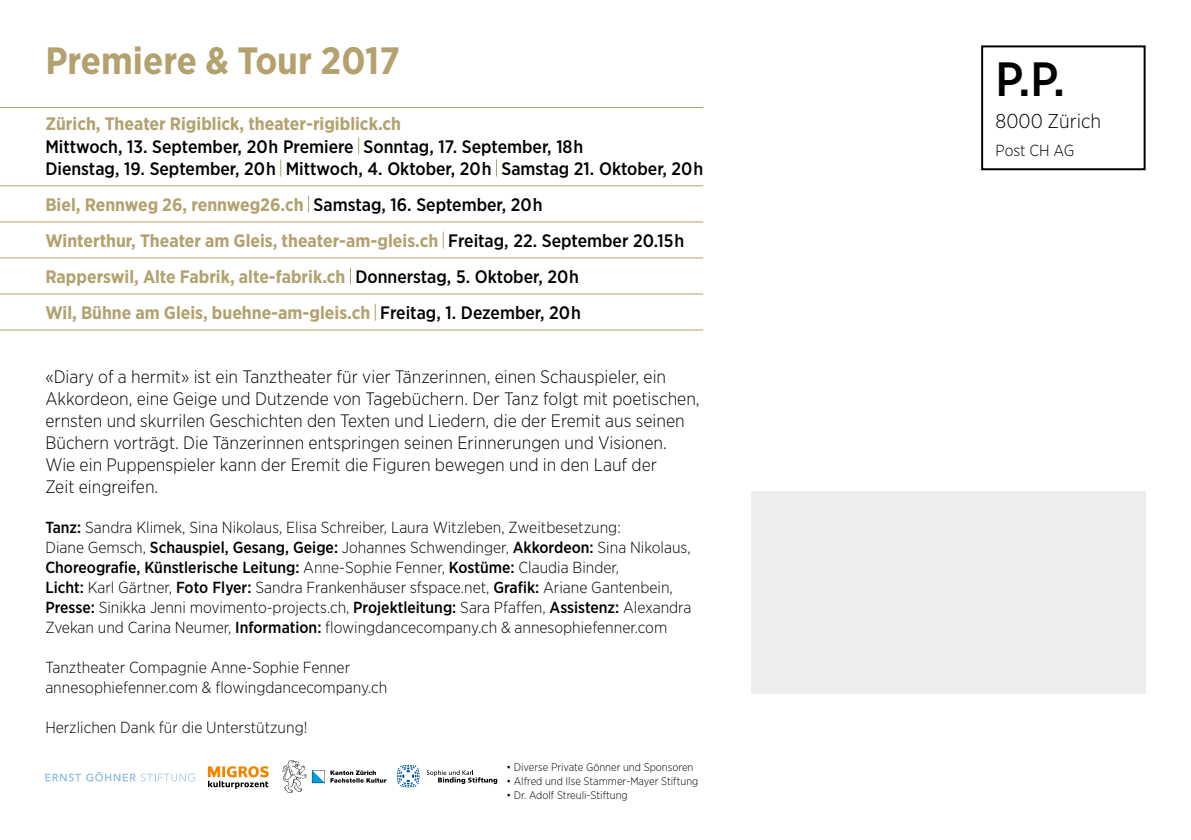
<style>
.page{position:relative;width:1191px;height:840px;background:#fff}
.page>*{position:absolute;margin:0;border:0;box-sizing:border-box;transform-origin:0 0}
.t1{font:500 48px "Gotham Narrow";color:#000}
.t2{font:700 38px "Gotham Narrow";color:#b3a16e}
.t3{font:300 20px "Gotham Narrow";color:#000}
.t4{font:300 18px/22px "Gotham Narrow";color:#000}
.t5{font:700 18px/36px "Gotham Narrow";color:#b3a16e}
.t6{font:500 18px/22px "Gotham Narrow";color:#000}
.t7{font:300 16px/20px "Gotham Narrow";color:#000}
.t8{font:300 11px "Gotham Narrow";color:#000}
.s1{font-weight:500;color:#000}
.s2{font-weight:500}
</style>
<div class="page">
<svg style="left:358px;top:137px;width:1px;height:17px"></svg>
<svg style="left:280px;top:159px;width:1px;height:17px"></svg>
<svg style="left:496px;top:159px;width:1px;height:17px"></svg>
<svg style="left:308px;top:195px;width:1px;height:17px"></svg>
<svg style="left:443px;top:231px;width:1px;height:17px"></svg>
<svg style="left:350px;top:267px;width:1px;height:17px"></svg>
<svg style="left:375px;top:303px;width:1px;height:17px"></svg>
<div style="left:750px;top:490px;width:395px;height:202px;background:#ededed"></div>
<svg style="left:45px;top:771px;width:150px;height:10px"></svg>
<svg style="left:282px;top:760px;width:24px;height:32px"></svg>
<svg style="left:312px;top:770px;width:74px;height:12px"></svg>
<svg style="left:208px;top:766px;width:61px;height:22px"></svg>
<div style="left:981px;top:45px;width:164px;height:125px;border:2px solid #000"></div>
<hr style="left:0;top:185px;width:703px;height:1px;background:#b3a16e">
<hr style="left:0;top:221px;width:703px;height:1px;background:#b3a16e">
<hr style="left:0;top:257px;width:703px;height:1px;background:#b3a16e">
<hr style="left:0;top:293px;width:703px;height:1px;background:#b3a16e">
<hr style="left:0;top:329px;width:703px;height:1px;background:#b3a16e">
<hr style="left:0;top:107px;width:703px;height:1px;background:#b3a16e">
<svg style="left:397px;top:764px;width:22px;height:23px"></svg>
<svg style="left:427px;top:770px;width:70px;height:13px"></svg>
<h2 class="t2" style="left:45px;top:37px;width:356px">Premiere &amp; Tour 2017</h2>
<p class="t5" style="left:45px;top:106px;width:357px">Zürich, Theater Rigiblick, theater-rigiblick.ch</p>
<p class="t6" style="left:45px;top:135px;width:659px">Mittwoch, 13. September, 20h Premiere Sonntag, 17. September, 18h<br>Dienstag, 19. September, 20h Mittwoch, 4. Oktober, 20h Samstag 21. Oktober, 20h</p>
<p class="t5" style="left:45px;top:186px;width:640px">Biel, Rennweg 26, rennweg26.ch <span class="s1">Samstag, 16. September, 20h<br></span>Winterthur, Theater am Gleis, theater-am-gleis.ch <span class="s1">Freitag, 22. September 20.15h </span>Rapperswil, Alte Fabrik, alte-fabrik.ch <span class="s1">Donnerstag, 5. Oktober, 20h<br></span>Wil, Bühne am Gleis, buehne-am-gleis.ch <span class="s1">Freitag, 1. Dezember, 20h</span></p>
<p class="t4" style="left:45px;top:365px;width:656px">«Diary of a hermit» ist ein Tanztheater für vier Tänzerinnen, einen Schauspieler, ein Akkordeon, eine Geige und Dutzende von Tagebüchern. Der Tanz folgt mit poetischen, ernsten und skurrilen Geschichten den Texten und Liedern, die der Eremit aus seinen Büchern vorträgt. Die Tänzerinnen entspringen seinen Erinnerungen und Visionen.<br>Wie ein Puppenspieler kann der Eremit die Figuren bewegen und in den Lauf der<br>Zeit eingreifen.</p>
<p class="t7" style="left:45px;top:516px;width:647px"><span class="s2">Tanz:</span> Sandra Klimek, Sina Nikolaus, Elisa Schreiber, Laura Witzleben, Zweitbesetzung:<br>Diane Gemsch, <span class="s2">Schauspiel, Gesang, Geige:</span> Johannes Schwendinger, <span class="s2">Akkordeon:</span> Sina Nikolaus, <span class="s2">Choreografie, Künstlerische Leitung:</span> Anne-Sophie Fenner, <span class="s2">Kostüme:</span> Claudia Binder,<br><span class="s2">Licht:</span> Karl Gärtner, <span class="s2">Foto Flyer:</span> Sandra Frankenhäuser sfspace.net, <span class="s2">Grafik:</span> Ariane Gantenbein, <span class="s2">Presse:</span> Sinikka Jenni movimento-projects.ch, <span class="s2">Projektleitung:</span> Sara Pfaffen, <span class="s2">Assistenz:</span> Alexandra Zvekan und Carina Neumer, <span class="s2">Information:</span> flowingdancecompany.ch &amp; annesophiefenner.com</p>
<p class="t7" style="left:45px;top:656px;width:343px">Tanztheater Compagnie Anne-Sophie Fenner annesophiefenner.com &amp; flowingdancecompany.ch</p>
<p class="t7" style="left:45px;top:716px;width:264px">Herzlichen Dank für die Unterstützung!</p>
<p class="t8" style="left:506px;top:759px;width:188px">• Diverse Private Gönner und Sponsoren</p>
<p class="t8" style="left:506px;top:773px;width:193px">• Alfred und Ilse Stammer-Mayer Stiftung</p>
<p class="t8" style="left:506px;top:787px;width:123px">• Dr. Adolf Streuli-Stiftung</p>
<h1 class="t1" style="left:995px;top:48px;width:71px">P.P.</h1>
<p class="t3" style="left:995px;top:108px;width:107px">8000 Zürich</p>
<p class="t7" style="left:995px;top:140px;width:80px">Post CH AG</p>
</div>
